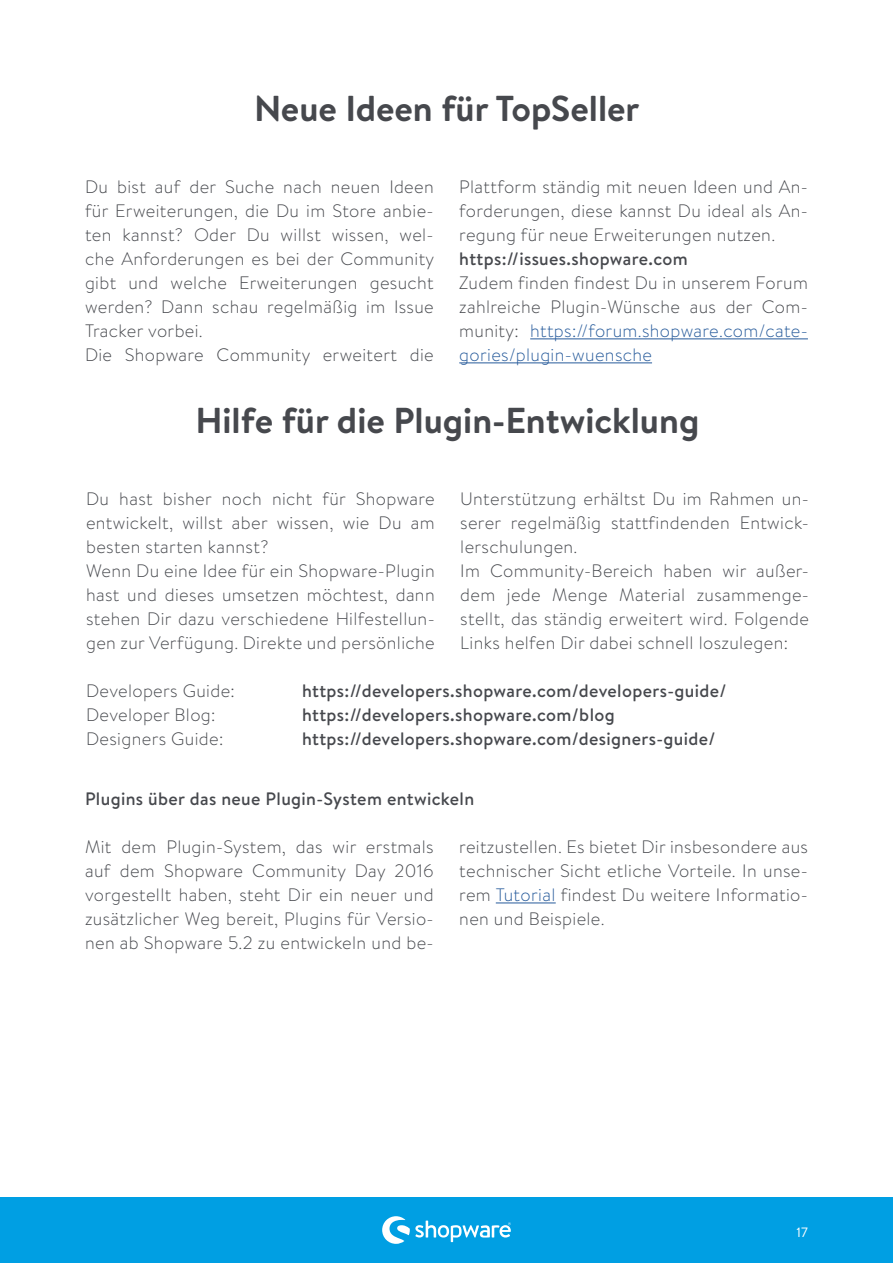
<style>
.page{position:relative;width:893px;height:1263px;background:#fff}
.page>*{position:absolute;margin:0;border:0;box-sizing:border-box;transform-origin:0 0}
.t1{font:700 36px "Brandon Text";color:#46484d}
.t2{font:300 18px/24px "Brandon Text";letter-spacing:.02em;color:#46484d;text-align:justify}
.t3{font:500 18px "Brandon Text";letter-spacing:.02em;color:#46484d}
.t4{font:13.5px "Brandon Text";color:#fff}
.s1{color:#275b9b}
</style>
<div class="page">
<div style="left:0;top:1197px;width:893px;height:66px;background:#009fe3"></div>
<svg style="left:382px;top:1216px;width:129px;height:28px"></svg>
<hr style="left:530px;top:338px;width:278px;height:1px;background:#275b9b">
<hr style="left:459px;top:362px;width:193px;height:1px;background:#275b9b">
<hr style="left:496px;top:902px;width:60px;height:1px;background:#275b9b">
<h1 class="t1" style="left:254px;top:83px;width:387px">Neue Ideen für TopSeller</h1>
<p class="t2" style="left:85px;top:174px;width:351px;text-align:left">Du bist auf der Suche nach neuen Ideen für Erweiterungen, die Du im Store anbie&shy;ten kannst? Oder Du willst wissen, wel&shy;che Anforderungen es bei der Community gibt und welche Erweiterungen gesucht werden? Dann schau regelmäßig im Issue Tracker vorbei.<br>Die Shopware Community erweitert die</p>
<p class="t2" style="left:459px;top:174px;width:350px">Plattform ständig mit neuen Ideen und An&shy;forderungen, diese kannst Du ideal als An&shy;regung für neue Erweiterungen nutzen.</p>
<p class="t3" style="left:459px;top:246px;width:230px">https://issues.shopware.com</p>
<p class="t2" style="left:459px;top:270px;width:350px">Zudem finden findest Du in unserem Forum zahlreiche Plugin-Wünsche aus der Com&shy;munity: <span class="s1">https://forum.shopware.com/cate&shy;gories/plugin-wuensche</span></p>
<h1 class="t1" style="left:196px;top:395px;width:505px">Hilfe für die Plugin-Entwicklung</h1>
<p class="t2" style="left:86px;top:486px;width:350px;text-align:left">Du hast bisher noch nicht für Shopware entwickelt, willst aber wissen, wie Du am besten starten kannst?<br>Wenn Du eine Idee für ein Shopware-Plugin hast und dieses umsetzen möchtest, dann stehen Dir dazu verschiedene Hilfestellun&shy;gen zur Verfügung. Direkte und persönliche</p>
<p class="t2" style="left:460px;top:486px;width:350px;text-align:left">Unterstützung erhältst Du im Rahmen un&shy;serer regelmäßig stattfindenden Entwick&shy;lerschulungen.<br>Im Community-Bereich haben wir außer&shy;dem jede Menge Material zusammenge&shy;stellt, das ständig erweitert wird. Folgende Links helfen Dir dabei schnell loszulegen:</p>
<p class="t2" style="left:86px;top:678px;width:150px">Developers Guide:</p>
<p class="t3" style="left:302px;top:678px;width:426px">https://developers.shopware.com/developers-guide/</p>
<p class="t2" style="left:86px;top:702px;width:131px">Developer Blog:</p>
<p class="t3" style="left:302px;top:702px;width:314px">https://developers.shopware.com/blog</p>
<p class="t2" style="left:86px;top:726px;width:139px">Designers Guide:</p>
<p class="t3" style="left:302px;top:726px;width:415px">https://developers.shopware.com/designers-guide/</p>
<p class="t3" style="left:85px;top:786px;width:391px">Plugins über das neue Plugin-System entwickeln</p>
<p class="t2" style="left:85px;top:834px;width:350px">Mit dem Plugin-System, das wir erstmals auf dem Shopware Community Day 2016 vorgestellt haben, steht Dir ein neuer und zusätzlicher Weg bereit, Plugins für Versio&shy;nen ab Shopware 5.2 zu entwickeln und be-</p>
<p class="t2" style="left:459px;top:834px;width:350px">reitzustellen. Es bietet Dir insbesondere aus technischer Sicht etliche Vorteile. In unse&shy;rem <span class="s1">Tutorial</span> findest Du weitere Informatio&shy;nen und Beispiele.</p>
<p class="t4" style="left:797px;top:1223px;width:13px">17</p>
</div>
